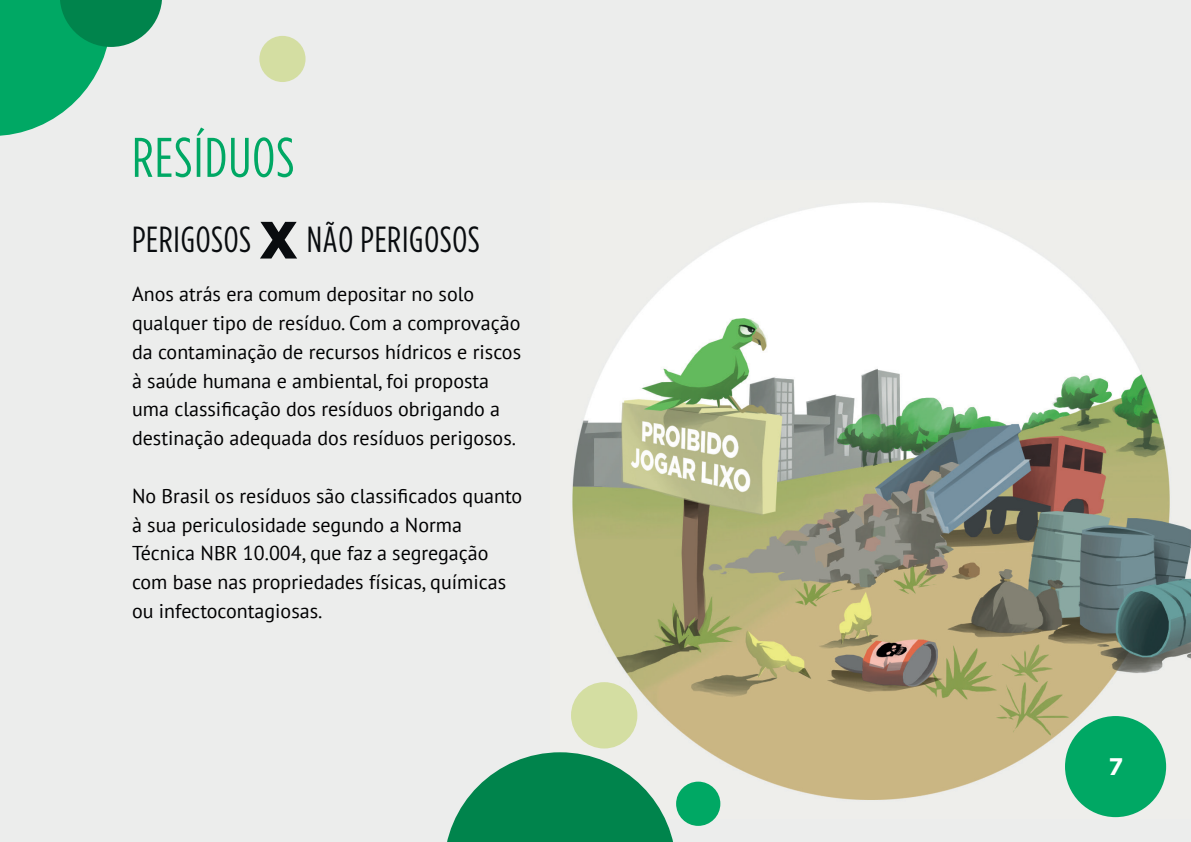
<style>
.page{position:relative;width:1191px;height:842px;background:#ecedec}
.page>*{position:absolute;margin:0;border:0;box-sizing:border-box;transform-origin:0 0}
.t1{font:55.8px "Gotham Condensed";letter-spacing:.02em;color:#00a864}
.t2{font:36.2px "Gotham Condensed";letter-spacing:.02em;color:#090c0f}
.t3{font:700 24px "Gotham";color:#fff}
.t4{font:20px/28.8px "PT Sans";color:#000001}
</style>
<div class="page">
<img style="left:571px;top:203px;width:620px;height:615px">
<svg style="left:447px;top:752px;width:229px;height:90px"></svg>
<div style="left:259px;top:36px;width:46px;height:46px;background:#d4dea2;border-radius:50%"></div>
<div style="left:571px;top:682px;width:66px;height:66px;background:#d4dea2;border-radius:50%"></div>
<div style="left:676px;top:782px;width:44px;height:44px;background:#00a864;border-radius:50%"></div>
<div style="left:1065px;top:716px;width:101px;height:101px;background:#00a864;border-radius:50%"></div>
<svg style="left:260px;top:222px;width:37px;height:37px"></svg>
<svg style="left:0;top:0;width:162px;height:136px"></svg>
<h1 class="t1" style="left:132px;top:127px;width:164px">RESÍDUOS</h1>
<h2 class="t2" style="left:132px;top:219px;width:121px">PERIGOSOS</h2>
<h2 class="t2" style="left:307px;top:219px;width:174px">NÃO PERIGOSOS</h2>
<p class="t4" style="left:132px;top:279px;width:390px">Anos atrás era comum depositar no solo qualquer tipo de resíduo. Com a comprovação da contaminação de recursos hídricos e riscos à saúde humana e ambiental, foi proposta uma classificação dos resíduos obrigando a destinação adequada dos resíduos perigosos.</p>
<p class="t4" style="left:132px;top:481px;width:392px">No Brasil os resíduos são classificados quanto à sua periculosidade segundo a Norma Técnica NBR 10.004, que faz a segregação com base nas propriedades físicas, químicas ou infectocontagiosas.</p>
<p class="t3" style="left:1108px;top:752px;width:16px">7</p>
</div>
